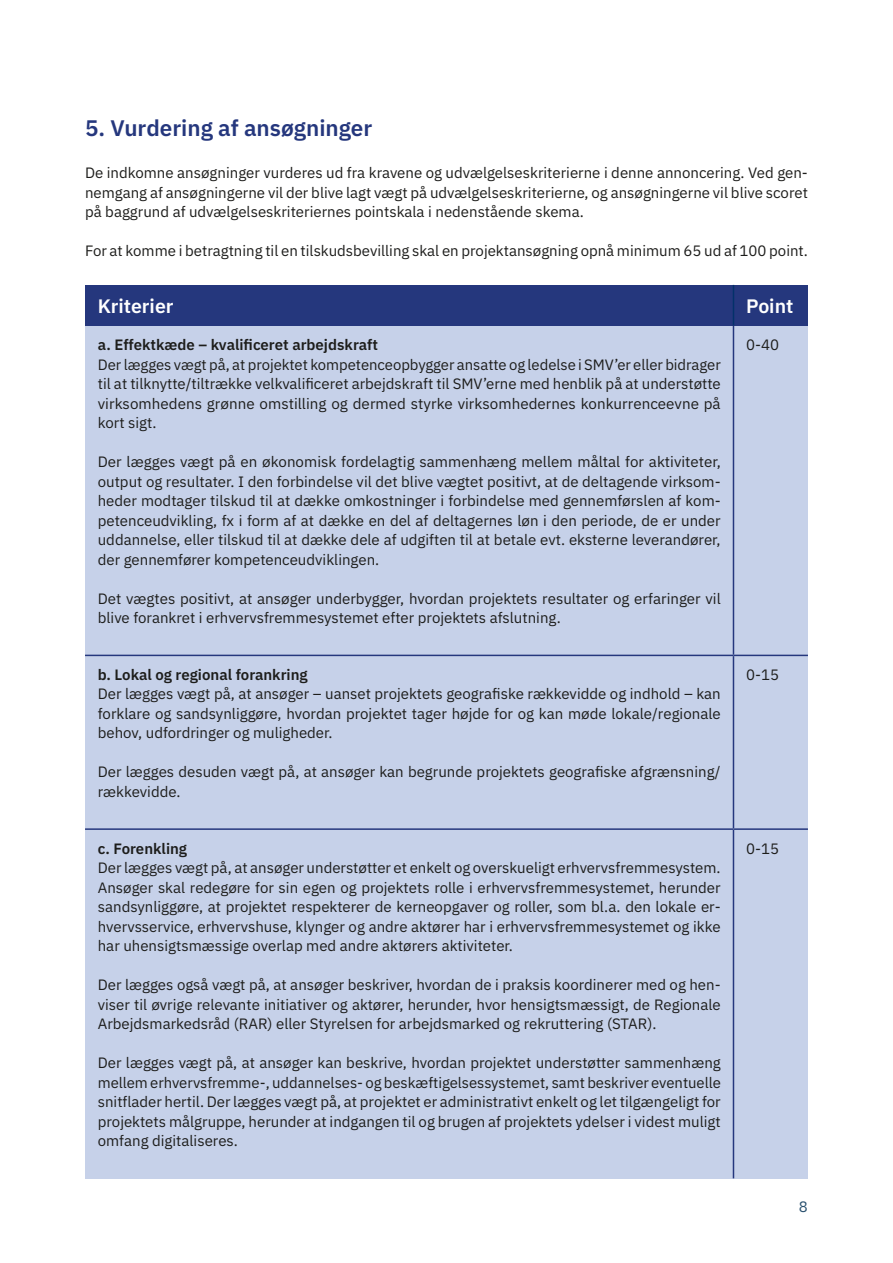
<style>
.page{position:relative;width:893px;height:1263px;background:#fff}
.page>*{position:absolute;margin:0;border:0;box-sizing:border-box;transform-origin:0 0}
.t1{font:600 22.5px "IBM Plex Sans";color:#25377d}
.t2{font:600 19.5px "IBM Plex Sans";color:#fff}
.t3{font:15px/19.5px "IBM Plex Sans";color:#1d1d1b;text-align:justify}
.t4{font:600 15px "IBM Plex Sans";color:#1d1d1b}
.t5{font:15px "IBM Plex Sans";color:#2a516f}
</style>
<div class="page">
<div style="left:85px;top:285px;width:648px;height:41px;background:#25377d"></div>
<div style="left:733px;top:285px;width:75px;height:41px;background:#25377d"></div>
<div style="left:85px;top:326px;width:648px;height:329px;background:#c6d1e9"></div>
<div style="left:733px;top:326px;width:75px;height:329px;background:#c6d1e9"></div>
<div style="left:85px;top:655px;width:648px;height:174px;background:#c6d1e9"></div>
<div style="left:733px;top:655px;width:75px;height:174px;background:#c6d1e9"></div>
<div style="left:85px;top:829px;width:648px;height:349px;background:#c6d1e9"></div>
<div style="left:733px;top:829px;width:75px;height:349px;background:#c6d1e9"></div>
<hr style="left:733px;top:285px;width:1px;height:41px;background:#03316a">
<hr style="left:733px;top:326px;width:1px;height:329px;background:#25377d">
<hr style="left:85px;top:655px;width:648px;height:1px;background:#25377d">
<hr style="left:733px;top:655px;width:75px;height:1px;background:#25377d">
<hr style="left:733px;top:656px;width:1px;height:172px;background:#25377d">
<hr style="left:85px;top:828px;width:648px;height:2px;background:#25377d">
<hr style="left:733px;top:828px;width:75px;height:2px;background:#25377d">
<hr style="left:733px;top:830px;width:1px;height:348px;background:#25377d">
<h1 class="t1" style="left:85px;top:111px;width:289px">5. Vurdering af ansøgninger</h1>
<p class="t3" style="left:85px;top:162px;width:724px">De indkomne ansøgninger vurderes ud fra kravene og udvælgelseskriterierne i denne annoncering. Ved gen&shy;nemgang af ansøgningerne vil der blive lagt vægt på udvælgelseskriterierne, og ansøgningerne vil blive scoret på baggrund af udvælgelseskriteriernes pointskala i nedenstående skema.</p>
<p class="t3" style="left:85px;top:240px;width:724px">For at komme i betragtning til en tilskudsbevilling skal en projektansøgning opnå minimum 65 ud af 100 point.</p>
<p class="t2" style="left:98px;top:291px;width:77px">Kriterier</p>
<p class="t2" style="left:746px;top:291px;width:49px">Point</p>
<p class="t4" style="left:98px;top:333px;width:282px">a. Effektkæde – kvalificeret arbejdskraft</p>
<p class="t3" style="left:98px;top:353px;width:624px">Der lægges vægt på, at projektet kompetenceopbygger ansatte og ledelse i SMV’er eller bidrager til at tilknytte/tiltrække velkvalificeret arbejdskraft til SMV’erne med henblik på at understøtte virksomhedens grønne omstilling og dermed styrke virksomhedernes konkurrenceevne på kort sigt.</p>
<p class="t3" style="left:98px;top:451px;width:625px">Der lægges vægt på en økonomisk fordelagtig sammenhæng mellem måltal for aktiviteter, output og resultater. I den forbindelse vil det blive vægtet positivt, at de deltagende virksom&shy;heder modtager tilskud til at dække omkostninger i forbindelse med gennemførslen af kom&shy;petenceudvikling, fx i form af at dække en del af deltagernes løn i den periode, de er under uddannelse, eller tilskud til at dække dele af udgiften til at betale evt. eksterne leverandører, der gennemfører kompetenceudviklingen.</p>
<p class="t3" style="left:98px;top:587px;width:624px">Det vægtes positivt, at ansøger underbygger, hvordan projektets resultater og erfaringer vil blive forankret i erhvervsfremmesystemet efter projektets afslutning.</p>
<p class="t3" style="left:746px;top:334px;width:34px">0-40</p>
<p class="t4" style="left:98px;top:663px;width:211px">b. Lokal og regional forankring</p>
<p class="t3" style="left:98px;top:683px;width:624px">Der lægges vægt på, at ansøger – uanset projektets geografiske rækkevidde og indhold – kan forklare og sandsynliggøre, hvordan projektet tager højde for og kan møde lokale/regionale behov, udfordringer og muligheder.</p>
<p class="t3" style="left:98px;top:761px;width:624px">Der lægges desuden vægt på, at ansøger kan begrunde projektets geografiske afgrænsning/ rækkevidde.</p>
<p class="t4" style="left:98px;top:836px;width:91px">c. Forenkling</p>
<p class="t3" style="left:98px;top:857px;width:624px">Der lægges vægt på, at ansøger understøtter et enkelt og overskueligt erhvervsfremmesystem.<br>Ansøger skal redegøre for sin egen og projektets rolle i erhvervsfremmesystemet, herunder sandsynliggøre, at projektet respekterer de kerneopgaver og roller, som bl.a. den lokale er&shy;hvervsservice, erhvervshuse, klynger og andre aktører har i erhvervsfremmesystemet og ikke har uhensigtsmæssige overlap med andre aktørers aktiviteter.</p>
<p class="t3" style="left:98px;top:974px;width:624px">Der lægges også vægt på, at ansøger beskriver, hvordan de i praksis koordinerer med og hen&shy;viser til øvrige relevante initiativer og aktører, herunder, hvor hensigtsmæssigt, de Regionale Arbejdsmarkedsråd (RAR) eller Styrelsen for arbejdsmarked og rekruttering (STAR).</p>
<p class="t3" style="left:98px;top:1052px;width:624px">Der lægges vægt på, at ansøger kan beskrive, hvordan projektet understøtter sammenhæng mellem erhvervsfremme-, uddannelses- og beskæftigelsessystemet, samt beskriver eventuelle snitflader hertil. Der lægges vægt på, at projektet er administrativt enkelt og let tilgængeligt for projektets målgruppe, herunder at indgangen til og brugen af projektets ydelser i videst muligt omfang digitaliseres.</p>
<p class="t3" style="left:746px;top:663px;width:34px">0-15</p>
<p class="t3" style="left:746px;top:837px;width:34px">0-15</p>
<p class="t5" style="left:799px;top:1195px;width:10px">8</p>
</div>
